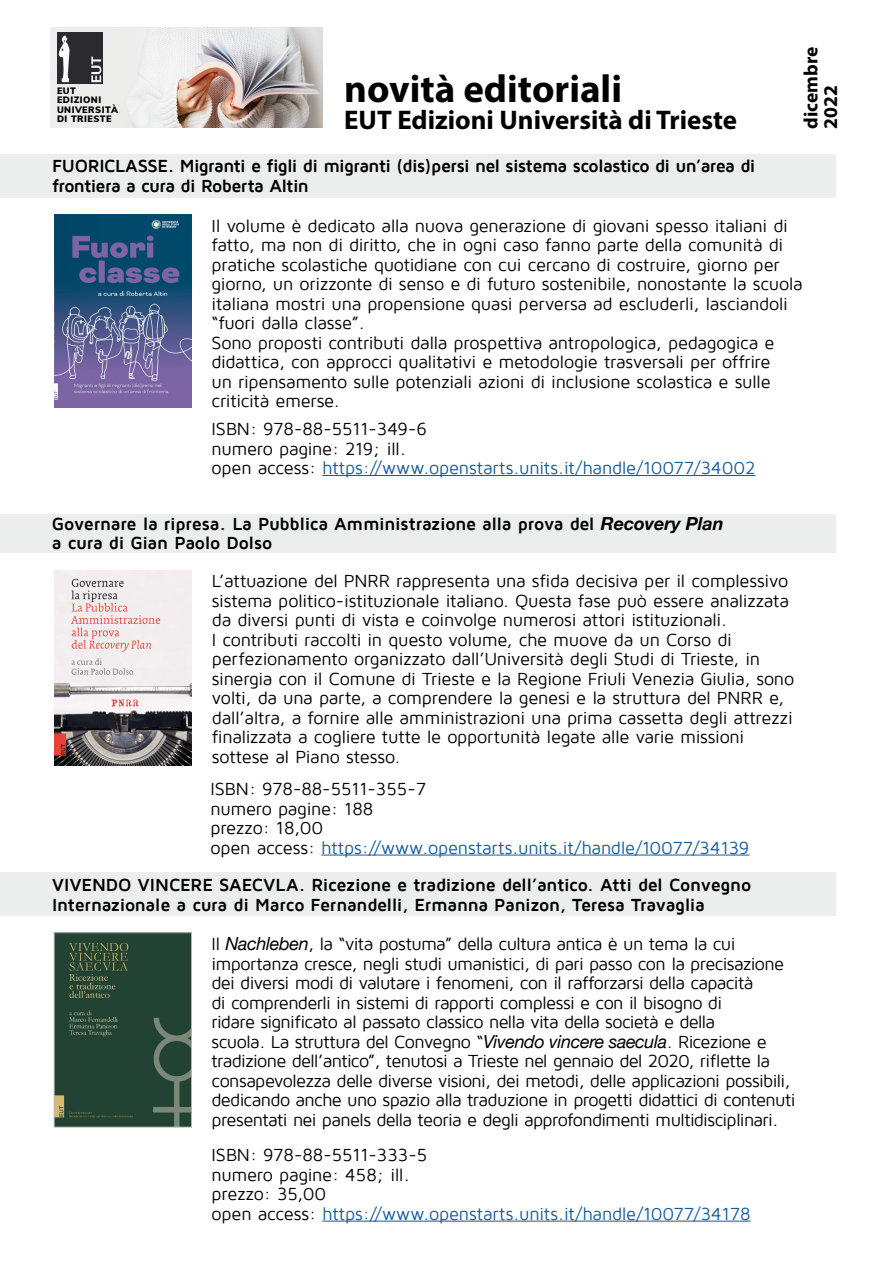
<style>
.page{position:relative;width:893px;height:1276px;background:#fff}
.page>*{position:absolute;margin:0;border:0;box-sizing:border-box;transform-origin:0 0}
.t1{font:700 39px "Myriad Pro";color:#000}
.t2{font:700 27px "Myriad Pro";color:#000}
.t3{font:700 19.5px/19.5px "Myriad Pro";color:#000}
.t4{font:18px/19.5px "Maven Pro";letter-spacing:-.02em;color:#000}
.t5{font:700 18px/19.5px "Maven Pro";letter-spacing:-.02em;color:#000}
.t6{font:900 9px/9.4px "Muli";letter-spacing:.05em;color:#000}
.s1{color:#165b9a}
.s2{font-family:"Helvetica Neue";font-style:italic}
</style>
<div class="page">
<div style="left:0;top:872px;width:836px;height:44px;background:#eceded"></div>
<div style="left:0;top:514px;width:836px;height:39px;background:#eceded"></div>
<div style="left:0;top:154px;width:836px;height:43px;background:#eceded"></div>
<img style="left:51px;top:27px;width:272px;height:101px">
<img style="left:57px;top:32px;width:45px;height:52px">
<hr style="left:322px;top:1220px;width:428px;height:1px;background:#165b9a">
<img style="left:56px;top:934px;width:134px;height:191px">
<div style="left:54px;top:932px;width:138px;height:195px;border:1px solid #bbb5b1"></div>
<hr style="left:321px;top:854px;width:428px;height:1px;background:#165b9a">
<img style="left:54px;top:571px;width:137px;height:194px">
<hr style="left:322px;top:475px;width:433px;height:1px;background:#165b9a">
<img style="left:54px;top:214px;width:138px;height:193px">
<p class="t6" style="left:57px;top:85px;width:63px">EUT<br>EDIZIONI<br>UNIVERSITÀ<br>DI TRIESTE</p>
<h1 class="t1" style="left:344px;top:63px;width:279px">novità editoriali</h1>
<h2 class="t2" style="left:344px;top:102px;width:394px">EUT Edizioni Università di Trieste</h2>
<p class="t5" style="left:52px;top:156px;width:705px">FUORICLASSE. Migranti e figli di migranti (dis)persi nel sistema scolastico di un’area di frontiera a cura di Roberta Altin</p>
<p class="t3" style="left:801px;top:129px;width:83px;rotate:-90deg">dicembre<br>2022</p>
<p class="t4" style="left:212px;top:216px;width:593px">Il volume è dedicato alla nuova generazione di giovani spesso italiani di fatto, ma non di diritto, che in ogni caso fanno parte della comunità di pratiche scolastiche quotidiane con cui cercano di costruire, giorno per giorno, un orizzonte di senso e di futuro sostenibile, nonostante la scuola italiana mostri una propensione quasi perversa ad escluderli, lasciandoli “fuori dalla classe”.<br>Sono proposti contributi dalla prospettiva antropologica, pedagogica e didattica, con approcci qualitativi e metodologie trasversali per offrire<br>un ripensamento sulle potenziali azioni di inclusione scolastica e sulle criticità emerse.</p>
<p class="t4" style="left:212px;top:419px;width:545px">ISBN: 978-88-5511-349-6<br>numero pagine: 219; ill.<br>open access: <span class="s1">https://www.openstarts.units.it/handle/10077/34002</span></p>
<p class="t5" style="left:52px;top:514px;width:673px">Governare la ripresa. La Pubblica Amministrazione alla prova del <span class="s2">Recovery Plan </span>a cura di Gian Paolo Dolso</p>
<p class="t4" style="left:212px;top:571px;width:584px">L’attuazione del PNRR rappresenta una sfida decisiva per il complessivo sistema politico-istituzionale italiano. Questa fase può essere analizzata da diversi punti di vista e coinvolge numerosi attori istituzionali.<br>I contributi raccolti in questo volume, che muove da un Corso di perfezionamento organizzato dall’Università degli Studi di Trieste, in sinergia con il Comune di Trieste e la Regione Friuli Venezia Giulia, sono volti, da una parte, a comprendere la genesi e la struttura del PNRR e, dall’altra, a fornire alle amministrazioni una prima cassetta degli attrezzi finalizzata a cogliere tutte le opportunità legate alle varie missioni sottese al Piano stesso.</p>
<p class="t4" style="left:210px;top:779px;width:540px">ISBN: 978-88-5511-355-7<br>numero pagine: 188<br>prezzo: 18,00<br>open access: <span class="s1">https://www.openstarts.units.it/handle/10077/34139</span></p>
<p class="t5" style="left:52px;top:875px;width:700px">VIVENDO VINCERE SAECVLA. Ricezione e tradizione dell’antico. Atti del Convegno<br>Internazionale a cura di Marco Fernandelli, Ermanna Panizon, Teresa Travaglia</p>
<p class="t4" style="left:212px;top:934px;width:585px">Il <span class="s2">Nachleben</span>, la “vita postuma” della cultura antica è un tema la cui importanza cresce, negli studi umanistici, di pari passo con la precisazione dei diversi modi di valutare i fenomeni, con il rafforzarsi della capacità<br>di comprenderli in sistemi di rapporti complessi e con il bisogno di<br>ridare significato al passato classico nella vita della società e della<br>scuola. La struttura del Convegno “<span class="s2">Vivendo vincere saecula</span>. Ricezione e tradizione dell’antico”, tenutosi a Trieste nel gennaio del 2020, riflette la consapevolezza delle diverse visioni, dei metodi, delle applicazioni possibili, dedicando anche uno spazio alla traduzione in progetti didattici di contenuti presentati nei panels della teoria e degli approfondimenti multidisciplinari.</p>
<p class="t4" style="left:212px;top:1145px;width:540px">ISBN: 978-88-5511-333-5<br>numero pagine: 458; ill.<br>prezzo: 35,00<br>open access: <span class="s1">https://www.openstarts.units.it/handle/10077/34178</span></p>
</div>
